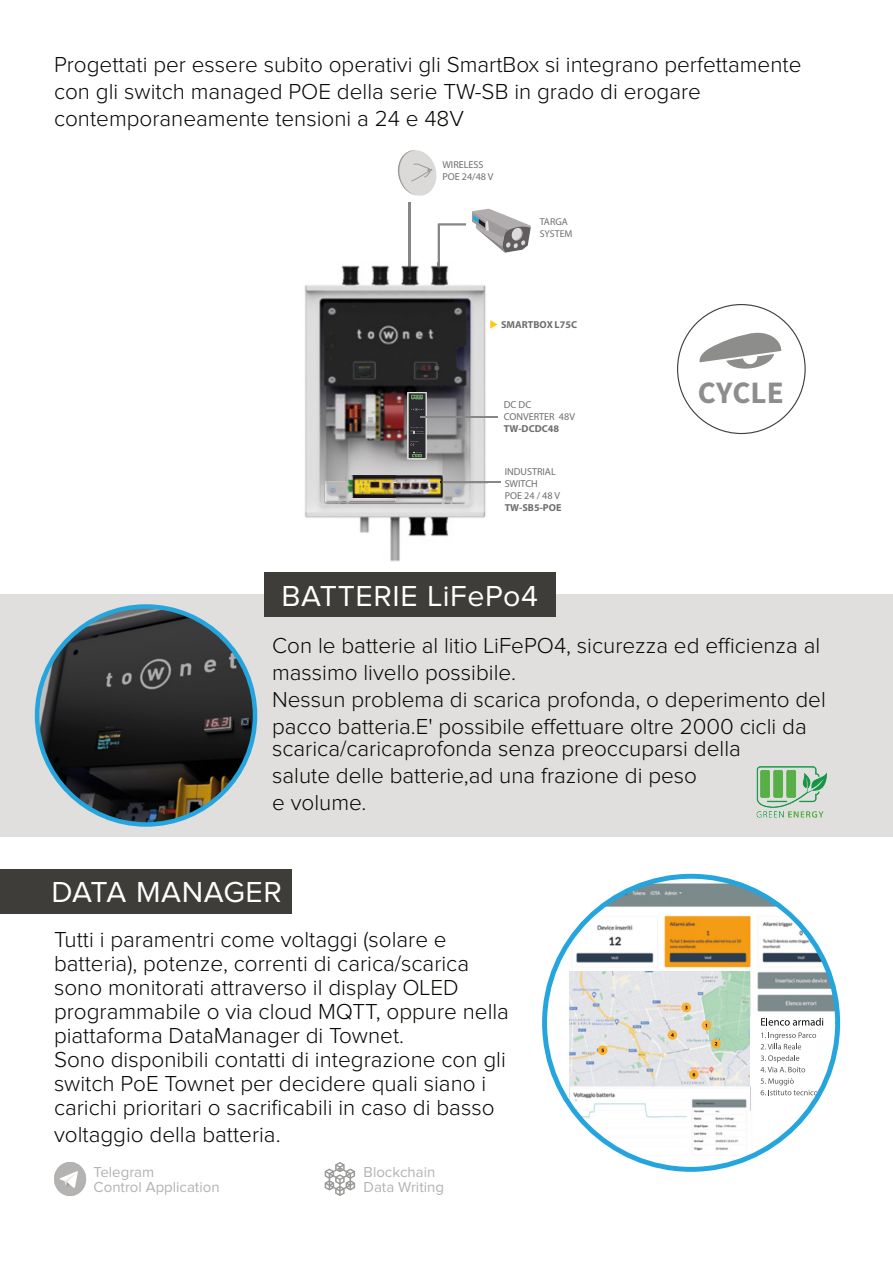
<style>
.page{position:relative;width:893px;height:1263px;background:#fff}
.page>*{position:absolute;margin:0;border:0;box-sizing:border-box;transform-origin:0 0}
.t1{font:700 31.2px "Source Sans Pro";color:rgb(65 64 63/.6)}
.t2{font:30px "Proxima Nova";letter-spacing:.02em;color:#fff}
.t3{font:300 22.5px/27px "Proxima Nova";color:#080704}
.t4{font:15px/15px "Proxima Nova";color:#b4b3b2}
.t5{font:10.05px/12.1px "Myriad Pro";color:#706f6e}
.t6{font:700 10.05px "Myriad Pro";color:#706f6e}
.t7{font:9.9px/11.9px "Myriad Pro";color:#706f6e}
</style>
<div class="page">
<div style="left:0;top:594px;width:893px;height:243px;background:#e0dfdd"></div>
<svg style="left:542px;top:873px;width:299px;height:299px"></svg>
<svg style="left:702px;top:1020px;width:9px;height:10px"></svg>
<svg style="left:681px;top:1003px;width:10px;height:9px"></svg>
<svg style="left:711px;top:1039px;width:10px;height:9px"></svg>
<svg style="left:668px;top:1030px;width:9px;height:10px"></svg>
<svg style="left:598px;top:1045px;width:9px;height:10px"></svg>
<svg style="left:689px;top:1070px;width:10px;height:9px"></svg>
<div style="left:0;top:869px;width:291px;height:45px;background:#3e3d3a"></div>
<img style="left:37px;top:606px;width:218px;height:218px">
<div style="left:264px;top:572px;width:291px;height:45px;background:#3e3d3a"></div>
<hr style="left:409px;top:202px;width:2px;height:68px;background:#898786">
<img style="left:304px;top:262px;width:184px;height:300px">
<svg style="left:409px;top:262px;width:2px;height:8px"></svg>
<svg style="left:438px;top:223px;width:28px;height:49px"></svg>
<svg style="left:397px;top:150px;width:40px;height:46px"></svg>
<svg style="left:490px;top:320px;width:8px;height:9px"></svg>
<img style="left:325px;top:481px;width:70px;height:21px">
<svg style="left:408px;top:392px;width:19px;height:67px"></svg>
<hr style="left:440px;top:482px;width:60px;height:1px;background:#898786">
<hr style="left:420px;top:416px;width:78px;height:1px;background:#898786">
<img style="left:346px;top:475px;width:98px;height:23px">
<div style="left:54px;top:1162px;width:32px;height:34px;background:#b4b3b2;border-radius:50%"></div>
<svg style="left:60px;top:1171px;width:18px;height:17px"></svg>
<svg style="left:325px;top:1162px;width:30px;height:34px"></svg>
<img style="left:756px;top:767px;width:71px;height:51px">
<svg style="left:677px;top:304px;width:129px;height:131px"></svg>
<svg style="left:472px;top:209px;width:59px;height:44px"></svg>
<p class="t3" style="left:54px;top:52px;width:749px">Progettati per essere subito operativi gli SmartBox si integrano perfettamente con gli switch managed POE della serie TW-SB in grado di erogare contemporaneamente tensioni a 24 e 48V</p>
<p class="t5" style="left:442px;top:159px;width:53px">WIRELESS<br>POE 24/48 V</p>
<p class="t7" style="left:540px;top:217px;width:34px">TARGA<br>SYSTEM</p>
<p class="t6" style="left:501px;top:321px;width:77px">SMARTBOX L75C</p>
<p class="t5" style="left:504px;top:399px;width:73px">DC DC<br>CONVERTER 48V</p>
<p class="t6" style="left:504px;top:424px;width:57px">TW-DCDC48</p>
<p class="t5" style="left:505px;top:466px;width:57px">INDUSTRIAL<br>SWITCH<br>POE 24 / 48V</p>
<p class="t6" style="left:505px;top:504px;width:58px">TW-SB5-POE</p>
<h2 class="t2" style="left:282px;top:582px;width:258px">BATTERIE LiFePo4</h2>
<h1 class="t1" style="left:698px;top:379px;width:87px">CYCLE</h1>
<p class="t3" style="left:272px;top:633px;width:555px">Con le batterie al litio LiFePO4, sicurezza ed efficienza al massimo livello possibile.<br>Nessun problema di scarica profonda, o deperimento del pacco batteria.E' possibile effettuare oltre 2000 cicli da</p>
<p class="t3" style="left:272px;top:736px;width:470px">scarica/caricaprofonda senza preoccuparsi della salute delle batterie,ad una frazione di peso<br>e volume.</p>
<h2 class="t2" style="left:51px;top:878px;width:232px">DATA MANAGER</h2>
<p class="t3" style="left:54px;top:928px;width:456px;line-height:24px">Tutti i paramentri come voltaggi (solare e batteria), potenze, correnti di carica/scarica sono monitorati attraverso il display OLED programmabile o via cloud MQTT, oppure nella piattaforma DataManager di Townet.<br>Sono disponibili contatti di integrazione con gli switch PoE Townet per decidere quali siano i carichi prioritari o sacrificabili in caso di basso</p>
<p class="t3" style="left:54px;top:1122px;width:228px">voltaggio della batteria.</p>
<p class="t4" style="left:94px;top:1165px;width:127px">Telegram<br>Control Application</p>
<p class="t4" style="left:364px;top:1165px;width:82px">Blockchain<br>Data Writing</p>
</div>
